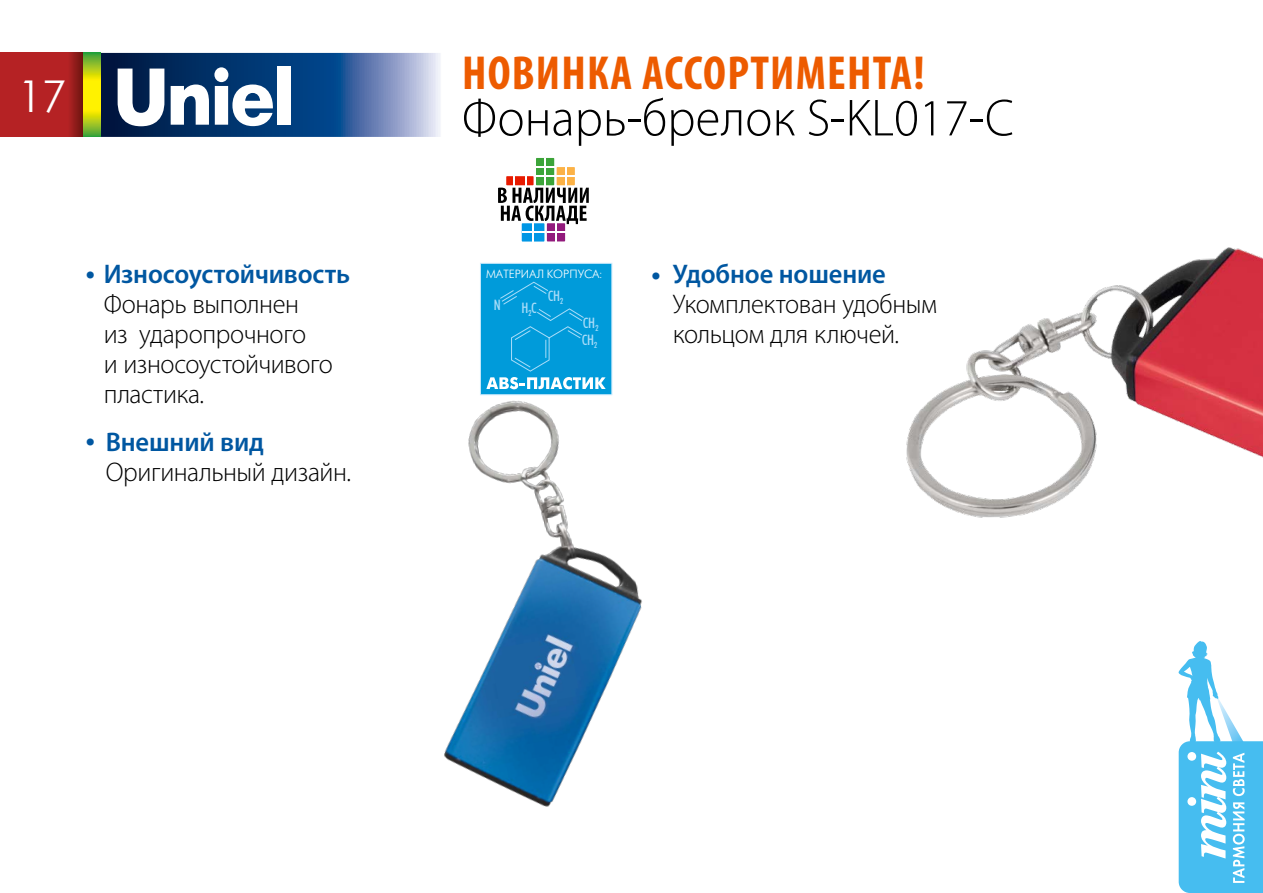
<style>
.page{position:relative;width:1263px;height:893px;background:#fff}
.page>*{position:absolute;margin:0;border:0;box-sizing:border-box;transform-origin:0 0}
.t1{font:300 52.5px "Myriad Pro";color:#000}
.t2{font:700 condensed 48px "Myriad Pro";letter-spacing:.025em;color:#ed5b00}
.t3{font:45px "Futuris Light C";color:#fff}
.t4{font:300 27px/30px "Myriad Pro";letter-spacing:-.02em;color:#000}
.t5{font:600 27px "Myriad Pro";letter-spacing:-.005em;color:#0057a1}
.t6{font:700 27px "Myriad Pro";color:#0057a1}
.t7{font:15.75px "Futura Condensed Plain";color:#aaddf9}
.t8{font:11.85px "Futuris Light C";color:#fff}
.s1{font-weight:700;color:#0057a1}
.s2{font-weight:600;color:#0057a1}
</style>
<div class="page">
<svg style="left:101px;top:53px;width:339px;height:84px;background:#3c6194"></svg>
<svg style="left:118px;top:69px;width:46px;height:57px"></svg>
<svg style="left:171px;top:67px;width:102px;height:59px"></svg>
<div style="left:277px;top:66px;width:13px;height:59px;background:#fff"></div>
<svg style="left:0;top:53px;width:84px;height:84px;background:#ae2221"></svg>
<svg style="left:84px;top:53px;width:17px;height:84px"></svg>
<div style="left:480px;top:263px;width:132px;height:132px;background:#009bda;border:1px solid #c6e8fb"></div>
<svg style="left:500px;top:281px;width:48px;height:24px"></svg>
<img style="left:906px;top:247px;width:357px;height:271px">
<img style="left:444px;top:306px;width:198px;height:501px">
<svg style="left:1178px;top:641px;width:85px;height:252px"></svg>
<div style="left:536px;top:158px;width:18px;height:27px;background:#3ca439"></div>
<hr style="left:544px;top:158px;width:2px;height:27px;background:#fff">
<svg style="left:522px;top:223px;width:22px;height:19px"></svg>
<svg style="left:498px;top:166px;width:91px;height:75px"></svg>
<h3 class="t3" style="left:17px;top:74px;width:51px">17</h3>
<h2 class="t2" style="left:462px;top:43px;width:464px">НОВИНКА АССОРТИМЕНТА!</h2>
<h1 class="t1" style="left:462px;top:89px;width:553px">Фонарь-брелок S-KL017-C</h1>
<p class="t4" style="left:104px;top:260px;width:248px;text-indent:-18px"><span class="s1">•</span> <span class="s2">Износоустойчивость<br></span>Фонарь выполнен<br>из ударопрочного<br>и износоустойчивого пластика.</p>
<p class="t6" style="left:651px;top:256px;width:11px">•</p>
<p class="t5" style="left:106px;top:425px;width:160px">Внешний вид</p>
<p class="t4" style="left:106px;top:458px;width:247px">Оригинальный дизайн.</p>
<p class="t8" style="left:486px;top:268px;width:118px">МАТЕРИАЛ КОРПУСА:</p>
<p class="t7" style="left:548px;top:286px;width:17px">CH<sub>2</sub></p>
<p class="t7" style="left:494px;top:296px;width:8px">N</p>
<p class="t7" style="left:522px;top:299px;width:17px">H<sub>2</sub>C</p>
<p class="t7" style="left:583px;top:314px;width:17px">CH<sub>2</sub></p>
<p class="t7" style="left:582px;top:331px;width:17px">CH<sub>2</sub></p>
<p class="t6" style="left:86px;top:423px;width:11px">•</p>
<p class="t5" style="left:673px;top:257px;width:214px">Удобное ношение</p>
<p class="t4" style="left:673px;top:290px;width:266px">Укомплектован удобным кольцом для ключей.</p>
</div>
